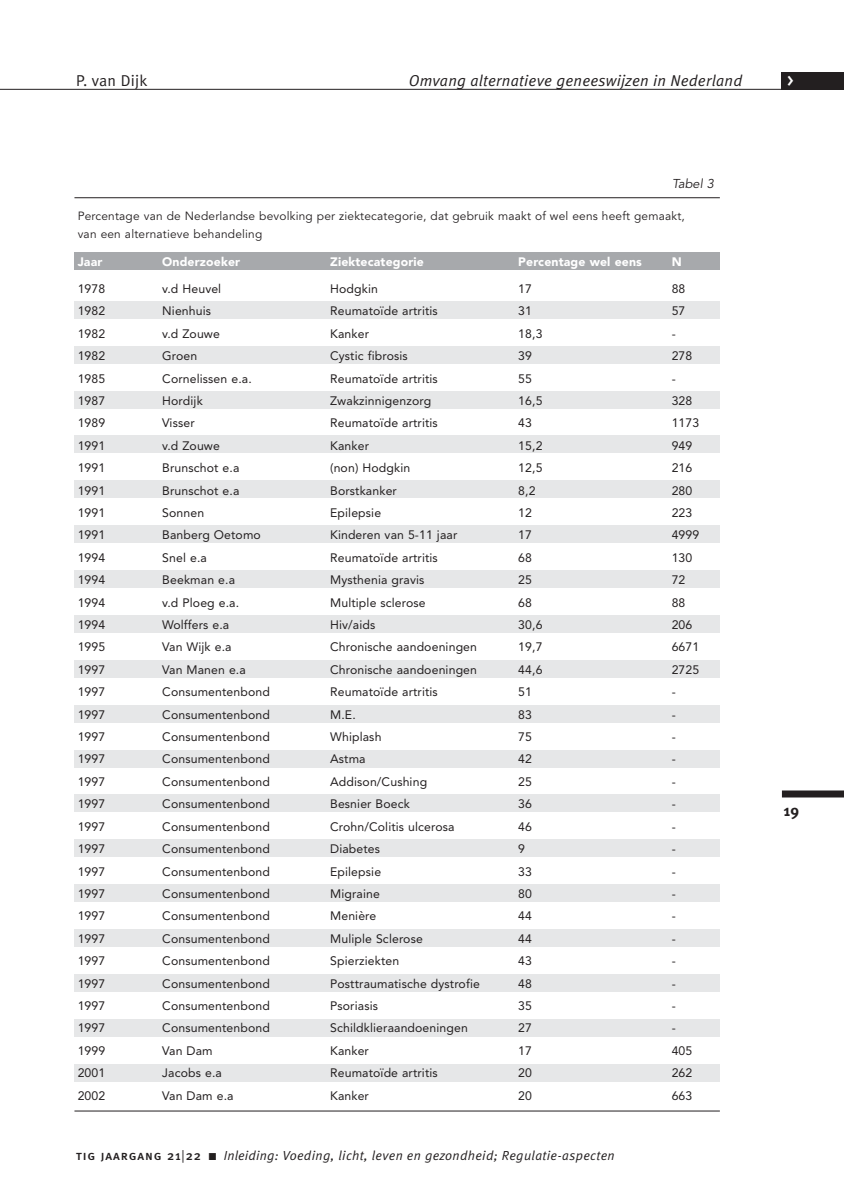
<style>
.page{position:relative;width:844px;height:1191px;background:#fff}
.page>*{position:absolute;margin:0;border:0;box-sizing:border-box;transform-origin:0 0}
.t1{font:500 17.5px "Meta";color:#fff}
.t2{font:italic 15.75px "Meta Normal";letter-spacing:.015em;color:#231f20}
.t3{font:15.75px "Meta Normal";letter-spacing:.015em;color:#231f20}
.t4{font:700 15.75px "Meta Plus";color:#231f20}
.t5{font:italic 13.12px "Meta Normal";letter-spacing:.03em;color:#231f20}
.t6{font:12.78px "Avenir";color:#231f20}
.t7{font:12.25px/22.4px "Avenir";letter-spacing:.01em;color:#231f20}
.t8{font:900 12.25px "Avenir";letter-spacing:.01em;color:#fff}
.t9{font:11.9px/17.5px "Avenir";letter-spacing:.015em;color:#231f20}
.s1{font-family:"Meta Medium Caps";font-style:normal}
.s2{font-style:normal}
</style>
<div class="page">
<div style="left:74px;top:750px;width:645px;height:17px;background:#e6e7e8"></div>
<div style="left:74px;top:794px;width:645px;height:18px;background:#e6e7e8"></div>
<div style="left:74px;top:839px;width:645px;height:18px;background:#e6e7e8"></div>
<div style="left:74px;top:884px;width:645px;height:17px;background:#e6e7e8"></div>
<div style="left:74px;top:929px;width:645px;height:17px;background:#e6e7e8"></div>
<div style="left:74px;top:974px;width:645px;height:17px;background:#e6e7e8"></div>
<div style="left:74px;top:1019px;width:645px;height:17px;background:#e6e7e8"></div>
<div style="left:74px;top:1063px;width:645px;height:18px;background:#e6e7e8"></div>
<hr style="left:0;top:89px;width:843px;height:1px;background:#231f20">
<div style="left:781px;top:790px;width:62px;height:7px;background:#231f20"></div>
<div style="left:781px;top:72px;width:62px;height:17px;background:#231f20"></div>
<div style="left:74px;top:436px;width:645px;height:17px;background:#e6e7e8"></div>
<div style="left:74px;top:480px;width:645px;height:18px;background:#e6e7e8"></div>
<div style="left:74px;top:525px;width:645px;height:18px;background:#e6e7e8"></div>
<div style="left:74px;top:570px;width:645px;height:17px;background:#e6e7e8"></div>
<div style="left:74px;top:615px;width:645px;height:17px;background:#e6e7e8"></div>
<div style="left:74px;top:660px;width:645px;height:17px;background:#e6e7e8"></div>
<div style="left:74px;top:705px;width:645px;height:17px;background:#e6e7e8"></div>
<div style="left:74px;top:346px;width:645px;height:17px;background:#e6e7e8"></div>
<div style="left:74px;top:391px;width:645px;height:17px;background:#e6e7e8"></div>
<div style="left:74px;top:252px;width:645px;height:17px;background:#a7a9ac"></div>
<div style="left:74px;top:301px;width:645px;height:17px;background:#e6e7e8"></div>
<hr style="left:74px;top:1110px;width:645px;height:1px;background:#231f20">
<hr style="left:74px;top:197px;width:645px;height:1px;background:#231f20">
<p class="t3" style="left:76px;top:75px;width:73px">P. van Dijk</p>
<p class="t2" style="left:409px;top:75px;width:335px">Omvang alternatieve geneeswijzen in Nederland</p>
<h1 class="t1" style="left:787px;top:73px;width:8px">&gt;</h1>
<p class="t6" style="left:672px;top:178px;width:45px">Tabel 3</p>
<p class="t9" style="left:78px;top:209px;width:608px">Percentage van de Nederlandse bevolking per ziektecategorie, dat gebruik maakt of wel eens heeft gemaakt, van een alternatieve behandeling</p>
<p class="t8" style="left:330px;top:256px;width:95px">Ziektecategorie</p>
<p class="t7" style="left:330px;top:278px;width:151px">Hodgkin<br>Reumatoïde artritis<br>Kanker<br>Cystic fibrosis<br>Reumatoïde artritis<br>Zwakzinnigenzorg<br>Reumatoïde artritis<br>Kanker<br>(non) Hodgkin<br>Borstkanker<br>Epilepsie<br>Kinderen van 5-11 jaar<br>Reumatoïde artritis<br>Mysthenia gravis<br>Multiple sclerose<br>Hiv/aids<br>Chronische aandoeningen<br>Chronische aandoeningen<br>Reumatoïde artritis<br>M.E.<br>Whiplash<br>Astma<br>Addison/Cushing<br>Besnier Boeck<br>Crohn/Colitis ulcerosa<br>Diabetes<br>Epilepsie<br>Migraine<br>Menière<br>Muliple Sclerose<br>Spierziekten<br>Posttraumatische dystrofie<br>Psoriasis<br>Schildklieraandoeningen<br>Kanker<br>Reumatoïde artritis<br>Kanker</p>
<p class="t8" style="left:162px;top:256px;width:79px">Onderzoeker</p>
<p class="t7" style="left:162px;top:278px;width:109px">v.d Heuvel<br>Nienhuis<br>v.d Zouwe<br>Groen<br>Cornelissen e.a.<br>Hordijk<br>Visser<br>v.d Zouwe<br>Brunschot e.a<br>Brunschot e.a<br>Sonnen<br>Banberg Oetomo<br>Snel e.a<br>Beekman e.a<br>v.d Ploeg e.a.<br>Wolffers e.a<br>Van Wijk e.a<br>Van Manen e.a<br>Consumentenbond<br>Consumentenbond<br>Consumentenbond<br>Consumentenbond<br>Consumentenbond<br>Consumentenbond<br>Consumentenbond<br>Consumentenbond<br>Consumentenbond<br>Consumentenbond<br>Consumentenbond<br>Consumentenbond<br>Consumentenbond<br>Consumentenbond<br>Consumentenbond<br>Consumentenbond<br>Van Dam<br>Jacobs e.a<br>Van Dam e.a</p>
<p class="t8" style="left:518px;top:256px;width:125px">Percentage wel eens</p>
<p class="t7" style="left:518px;top:278px;width:26px">17<br>31<br>18,3<br>39<br>55<br>16,5<br>43<br>15,2<br>12,5<br>8,2<br>12<br>17<br>68<br>25<br>68<br>30,6<br>19,7<br>44,6<br>51<br>83<br>75<br>42<br>25<br>36<br>46<br>9<br>33<br>80<br>44<br>44<br>43<br>48<br>35<br>27<br>17<br>20<br>20</p>
<p class="t8" style="left:78px;top:256px;width:26px">Jaar</p>
<p class="t7" style="left:78px;top:278px;width:29px;text-align:justify">1978<br>1982<br>1982<br>1982<br>1985<br>1987<br>1989<br>1991<br>1991<br>1991<br>1991<br>1991<br>1994<br>1994<br>1994<br>1994<br>1995<br>1997<br>1997<br>1997<br>1997<br>1997<br>1997<br>1997<br>1997<br>1997<br>1997<br>1997<br>1997<br>1997<br>1997<br>1997<br>1997<br>1997<br>1999<br>2001<br>2002</p>
<p class="t8" style="left:671px;top:256px;width:11px">N</p>
<p class="t7" style="left:671px;top:278px;width:29px">88<br>57<br>-<br>278 -<br>328<br>1173<br>949<br>216<br>280<br>223<br>4999<br>130<br>72<br>88<br>206<br>6671<br>2725 -<br>-<br>-<br>-<br>-<br>-<br>-<br>-<br>-<br>-<br>-<br>-<br>-<br>-<br>-<br>-<br>405<br>262<br>663</p>
<p class="t5" style="left:76px;top:1150px;width:540px"><span class="s1">tig jaargang 21</span><span class="s2">|</span><span class="s1">22</span> ■ Inleiding: Voeding, licht, leven en gezondheid; Regulatie-aspecten</p>
<p class="t4" style="left:783px;top:804px;width:17px">19</p>
</div>
